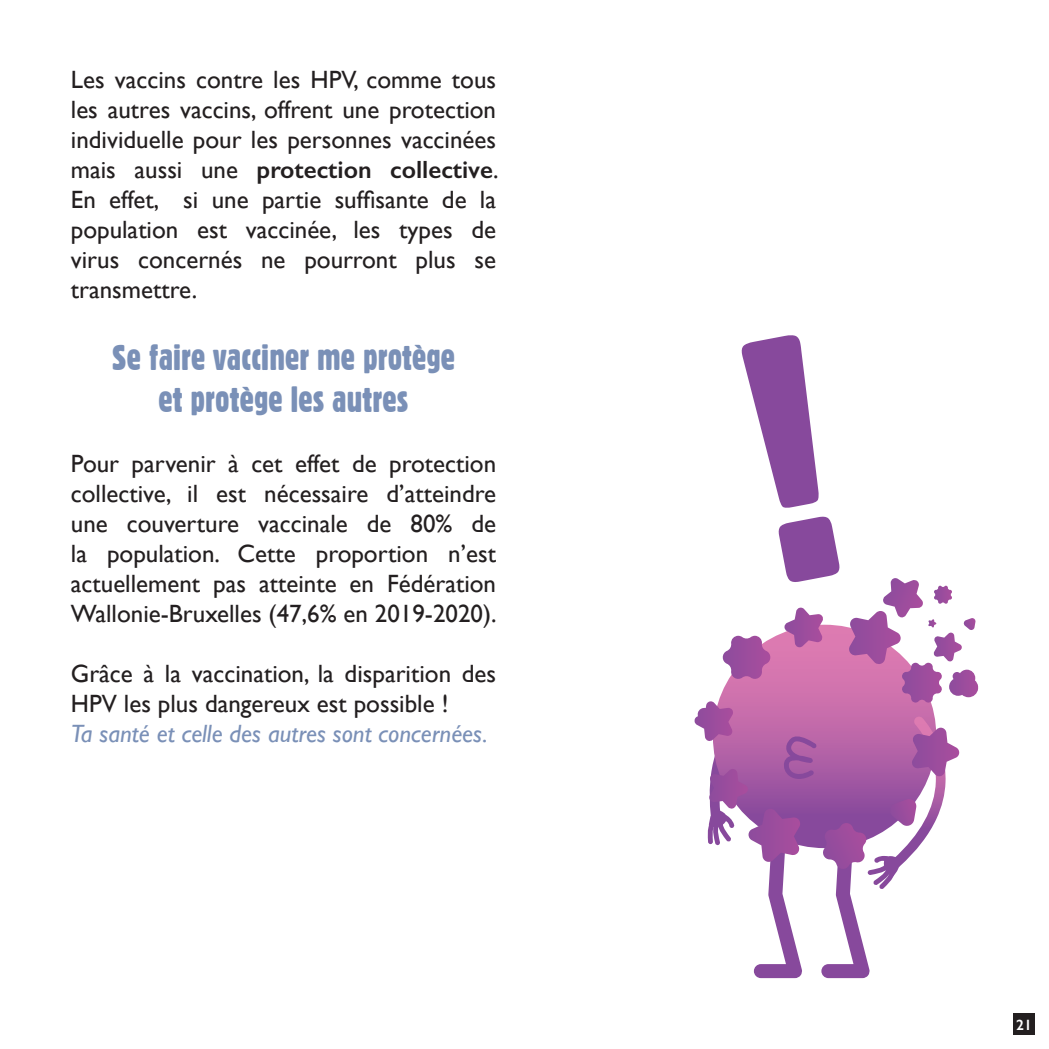
<style>
.page{position:relative;width:1049px;height:1049px;background:#fff}
.page>*{position:absolute;margin:0;border:0;box-sizing:border-box;transform-origin:0 0}
.t1{font:35px "Gothic 821 Condensed BT";color:#7a90b7}
.t2{font:25px/30px "Gill Sans";color:#231f20;text-align:justify}
.t3{font:italic 25px "Gill Sans";color:#7a90b7}
.t4{font:600 15px "Gill Sans";color:#fff}
.s1{font-weight:600}
</style>
<div class="page">
<div style="left:1013px;top:1013px;width:22px;height:22px;background:#231f20"></div>
<svg style="left:694px;top:335px;width:284px;height:643px"></svg>
<p class="t2" style="left:71px;top:64px;width:429px">Les vaccins contre les HPV, comme tous les autres vaccins, offrent une protection individuelle pour les personnes vaccinées mais aussi une <span class="s1">protection collective</span>.<br>En effet, si une partie suffisante de la population est vaccinée, les types de virus concernés ne pourront plus se transmettre.</p>
<p class="t1" style="left:112px;top:336px;width:345px">Se faire vacciner me protège</p>
<p class="t1" style="left:158px;top:378px;width:251px">et protège les autres</p>
<p class="t2" style="left:71px;top:448px;width:427px">Pour parvenir à cet effet de protection collective, il est nécessaire d’atteindre une couverture vaccinale de 80% de la population. Cette proportion n’est actuellement pas atteinte en Fédération Wallonie-Bruxelles (47,6% en 2019-2020).</p>
<p class="t2" style="left:71px;top:658px;width:427px">Grâce à la vaccination, la disparition des<br>HPV les plus dangereux est possible !</p>
<p class="t3" style="left:71px;top:719px;width:418px">Ta santé et celle des autres sont concernées.</p>
<p class="t4" style="left:1016px;top:1015px;width:17px">21</p>
</div>
